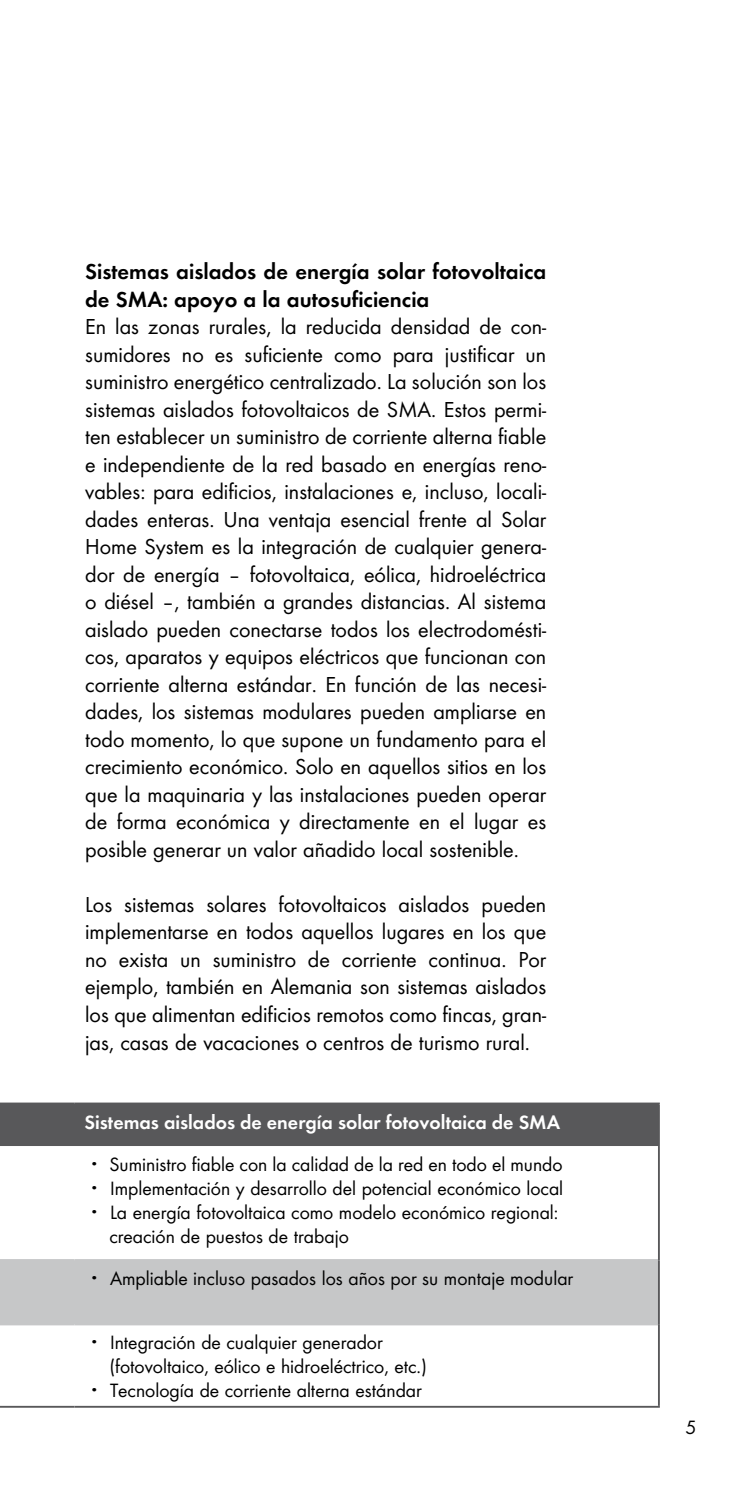
<style>
.page{position:relative;width:745px;height:1489px;background:#fff}
.page>*{position:absolute;margin:0;border:0;box-sizing:border-box;transform-origin:0 0}
.t1{font:22.5px/27.5px "SMA Futura Global";color:#000;text-align:justify}
.t2{font:600 22.5px/27.5px "SMA Futura Global";color:#000}
.t3{font:20px "SMA Futura Global";color:#000}
.t4{font:600 20px "SMA Futura Global";color:#fff}
</style>
<div class="page">
<div style="left:0;top:1104px;width:657px;height:41px;background:#58585a"></div>
<div style="left:0;top:1261px;width:657px;height:61px;background:#c6c7c8"></div>
<hr style="left:0;top:1258px;width:74px;height:3px;background:#c6c7c8">
<hr style="left:74px;top:1258px;width:583px;height:3px;background:#c6c7c8">
<hr style="left:0;top:1322px;width:74px;height:3px;background:#c6c7c8">
<hr style="left:74px;top:1322px;width:583px;height:3px;background:#c6c7c8">
<hr style="left:0;top:1102px;width:74px;height:2px;background:#58585a">
<hr style="left:74px;top:1102px;width:585px;height:2px;background:#58585a">
<hr style="left:657px;top:1104px;width:2px;height:41px;background:#58585a">
<hr style="left:657px;top:1145px;width:2px;height:115px;background:#58585a">
<hr style="left:657px;top:1260px;width:2px;height:63px;background:#58585a">
<hr style="left:657px;top:1323px;width:2px;height:82px;background:#58585a">
<hr style="left:0;top:1405px;width:74px;height:2px;background:#58585a">
<hr style="left:74px;top:1405px;width:585px;height:2px;background:#58585a">
<p class="t2" style="left:85px;top:258px;width:462px">Sistemas aislados de energía solar fotovoltaica de SMA: apoyo a la autosuficiencia</p>
<p class="t1" style="left:85px;top:313px;width:462px">En las zonas rurales, la reducida densidad de con&shy;sumidores no es suficiente como para justificar un suministro energético centralizado. La solución son los sistemas aislados fotovoltaicos de SMA. Estos permi&shy;ten establecer un suministro de corriente alterna fiable e independiente de la red basado en energías reno&shy;vables: para edificios, instalaciones e, incluso, locali&shy;dades enteras. Una ventaja esencial frente al Solar Home System es la integración de cualquier genera&shy;dor de energía – fotovoltaica, eólica, hidroeléctrica o diésel –, también a grandes distancias. Al sistema aislado pueden conectarse todos los electrodomésti&shy;cos, aparatos y equipos eléctricos que funcionan con corriente alterna estándar. En función de las necesi&shy;dades, los sistemas modulares pueden ampliarse en todo momento, lo que supone un fundamento para el crecimiento económico. Solo en aquellos sitios en los que la maquinaria y las instalaciones pueden operar de forma económica y directamente en el lugar es posible generar un valor añadido local sostenible.</p>
<p class="t1" style="left:85px;top:890px;width:462px">Los sistemas solares fotovoltaicos aislados pueden implementarse en todos aquellos lugares en los que no exista un suministro de corriente continua. Por ejemplo, también en Alemania son sistemas aislados los que alimentan edificios remotos como fincas, gran&shy;jas, casas de vacaciones o centros de turismo rural.</p>
<p class="t4" style="left:84px;top:1109px;width:477px">Sistemas aislados de energía solar fotovoltaica de SMA</p>
<p class="t3" style="left:84px;top:1151px;width:479px">ᆞ Suministro fiable con la calidad de la red en todo el mundo</p>
<p class="t3" style="left:84px;top:1175px;width:480px">ᆞ Implementación y desarrollo del potencial económico local</p>
<p class="t3" style="left:84px;top:1199px;width:475px">ᆞ La energía fotovoltaica como modelo económico regional:</p>
<p class="t3" style="left:109px;top:1223px;width:241px">creación de puestos de trabajo</p>
<p class="t3" style="left:84px;top:1266px;width:490px">ᆞ Ampliable incluso pasados los años por su montaje modular</p>
<p class="t3" style="left:84px;top:1329px;width:299px">ᆞ Integración de cualquier generador</p>
<p class="t3" style="left:109px;top:1353px;width:319px">(fotovoltaico, eólico e hidroeléctrico, etc.)</p>
<p class="t3" style="left:84px;top:1377px;width:339px">ᆞ Tecnología de corriente alterna estándar</p>
<p class="t3" style="left:685px;top:1414px;width:13px">5</p>
</div>
